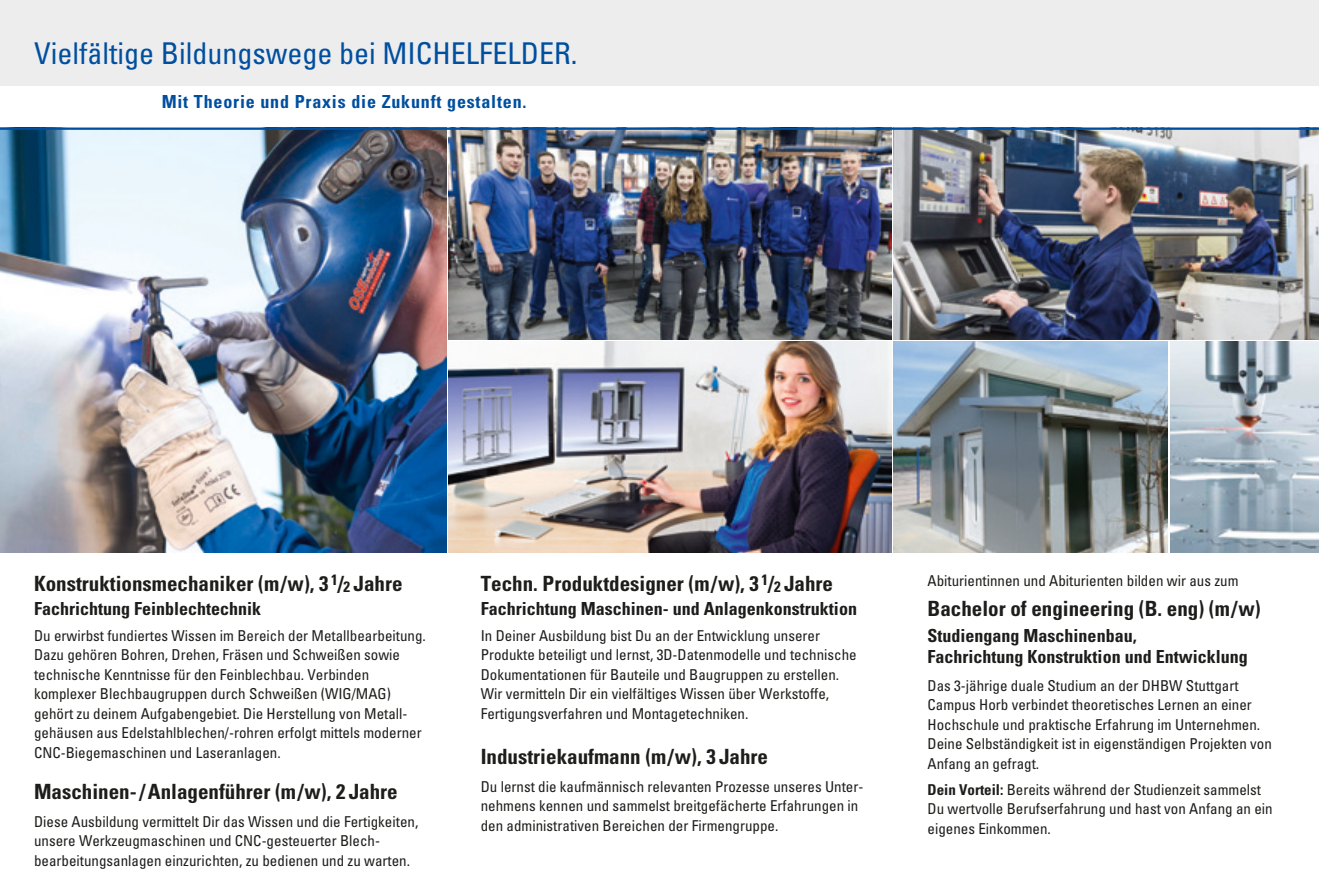
<style>
.page{position:relative;width:1319px;height:893px;background:#fff}
.page>*{position:absolute;margin:0;border:0;box-sizing:border-box;transform-origin:0 0}
.t1{font:condensed 30px "Univers";color:#004f9f}
.Text_NR{font:700 condensed 21px "Univers";color:#1d1d1b}
.Text_NR-2{font:700 condensed 18px/21px "Univers";color:#1d1d1b}
.t2{font:700 condensed 18px "Univers";letter-spacing:.045em;color:#004f9f}
.Text_NR-3{font:condensed 15px/19.5px "Univers";color:#1d1d1b}
.s1{font-size:15px}
.s2{font-weight:700}
</style>
<div class="page">
<img style="left:449px;top:130px;width:442px;height:209px">
<img style="left:449px;top:341px;width:442px;height:212px">
<div style="left:0;top:0;width:1318px;height:85px;background:#ededed"></div>
<img style="left:0;top:130px;width:446px;height:423px">
<img style="left:893px;top:130px;width:425px;height:209px">
<img style="left:893px;top:341px;width:274px;height:212px">
<img style="left:1170px;top:341px;width:148px;height:212px">
<hr style="left:0;top:128px;width:1318px;height:2px;background:#004f9f">
<p class="t1" style="left:34px;top:35px;width:545px">Vielfältige Bildungswege bei MICHELFELDER.</p>
<p class="t2" style="left:162px;top:90px;width:366px">Mit Theorie und Praxis die Zukunft gestalten.</p>
<p class="Text_NR" style="left:34px;top:570px;width:370px">Konstruktionsmechaniker (m/w), 3 <sup>1</sup>/<span class="s1">2</span> Jahre</p>
<p class="Text_NR-2" style="left:34px;top:598px;width:228px">Fachrichtung Feinblechtechnik</p>
<p class="Text_NR-3" style="left:34px;top:625px;width:393px">Du erwirbst fundiertes Wissen im Bereich der Metallbearbeitung.<br>Dazu gehören Bohren, Drehen, Fräsen und Schweißen sowie technische Kenntnisse für den Feinblechbau. Verbinden komplexer Blechbaugruppen durch Schweißen (WIG/MAG) gehört zu deinem Aufgabengebiet. Die Herstellung von Metall&shy;gehäusen aus Edelstahlblechen/-rohren erfolgt mittels moderner CNC-Biegemaschinen und Laseranlagen.</p>
<p class="Text_NR" style="left:34px;top:778px;width:365px">Maschinen-/Anlagenführer (m/w), 2 Jahre</p>
<p class="Text_NR-3" style="left:34px;top:811px;width:386px">Diese Ausbildung vermittelt Dir das Wissen und die Fertigkeiten, unsere Werkzeugmaschinen und CNC-gesteuerter Blech&shy;bearbeitungsanlagen einzurichten, zu bedienen und zu warten.</p>
<p class="Text_NR" style="left:480px;top:570px;width:354px">Techn. Produktdesigner (m/w), 3 <sup>1</sup>/<span class="s1">2</span> Jahre</p>
<p class="Text_NR-2" style="left:480px;top:598px;width:377px">Fachrichtung Maschinen- und Anlagenkonstruktion</p>
<p class="Text_NR-3" style="left:480px;top:625px;width:377px">In Deiner Ausbildung bist Du an der Entwicklung unserer Produkte beteiligt und lernst, 3D-Datenmodelle und technische Dokumentationen für Bauteile und Baugruppen zu erstellen.<br>Wir vermitteln Dir ein vielfältiges Wissen über Werkstoffe, Fertigungsverfahren und Montagetechniken.</p>
<p class="Text_NR" style="left:480px;top:743px;width:289px">Industriekaufmann (m/w), 3 Jahre</p>
<p class="Text_NR-3" style="left:480px;top:777px;width:384px">Du lernst die kaufmännisch relevanten Prozesse unseres Unter&shy;nehmens kennen und sammelst breitgefächerte Erfahrungen in den administrativen Bereichen der Firmengruppe.</p>
<p class="Text_NR-3" style="left:927px;top:571px;width:312px">Abiturientinnen und Abiturienten bilden wir aus zum</p>
<p class="Text_NR" style="left:927px;top:596px;width:334px">Bachelor of engineering (B. eng) (m/w)</p>
<p class="Text_NR-2" style="left:927px;top:625px;width:322px">Studiengang Maschinenbau,<br>Fachrichtung Konstruktion und Entwicklung</p>
<p class="Text_NR-3" style="left:927px;top:675px;width:346px">Das 3-jährige duale Studium an der DHBW Stuttgart Campus Horb verbindet theoretisches Lernen an einer Hochschule und praktische Erfahrung im Unternehmen.<br>Deine Selbständigkeit ist in eigenständigen Projekten von Anfang an gefragt.</p>
<p class="Text_NR-3" style="left:927px;top:779px;width:346px"><span class="s2">Dein Vorteil:</span> Bereits während der Studienzeit sammelst<br>Du wertvolle Berufserfahrung und hast von Anfang an ein eigenes Einkommen.</p>
</div>
